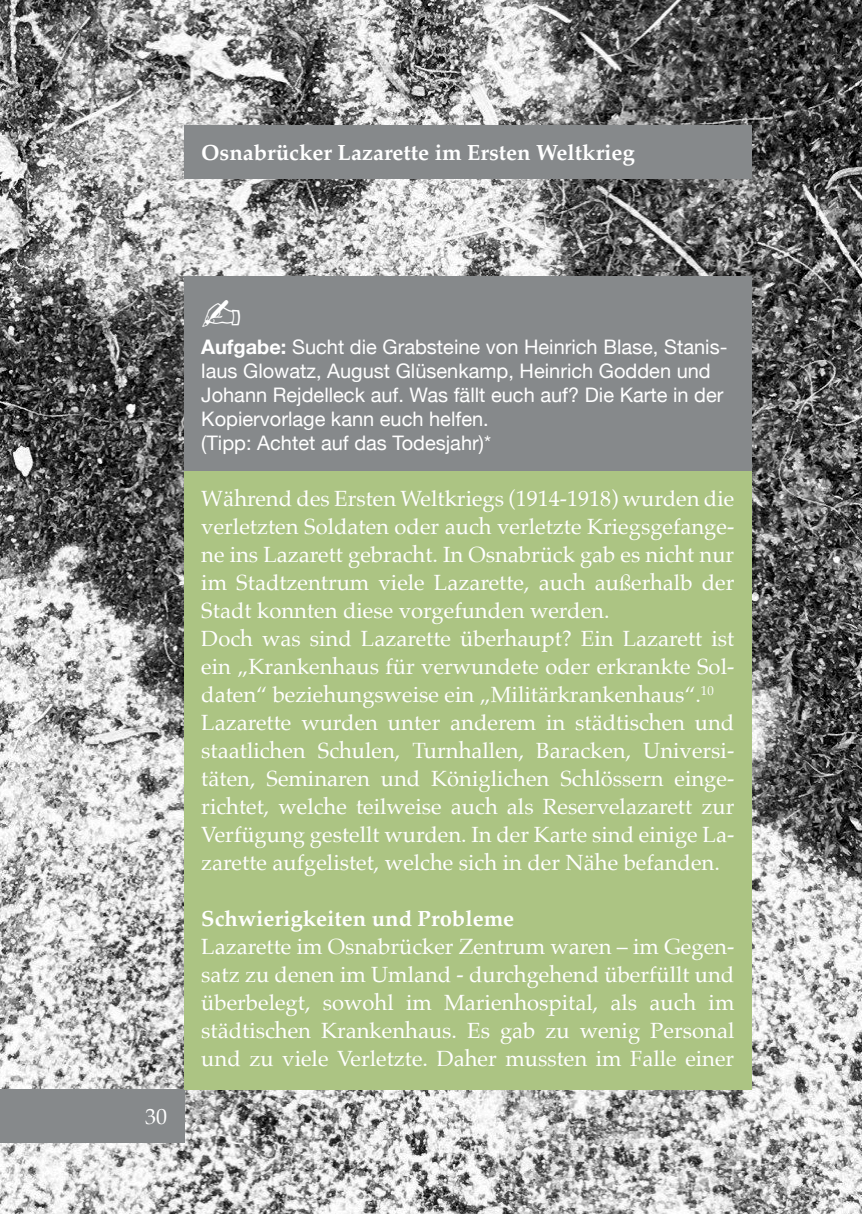
<style>
.page{position:relative;width:862px;height:1214px;background:#fff}
.page>*{position:absolute;margin:0;border:0;box-sizing:border-box;transform-origin:0 0}
.t1{font:22px/28px "Palatino";color:#fff}
.t2{font:700 22px "Palatino";color:#fff}
.t3{font:20px/24px "Helvetica Neue";color:#fff}
.s1{font-weight:700}
</style>
<div class="page">
<img style="left:0;top:0;width:862px;height:1213px">
<div style="left:0;top:1088px;width:184px;height:54px;background:#86898b"></div>
<div style="left:184px;top:471px;width:567px;height:617px;background:#acc483"></div>
<div style="left:184px;top:125px;width:567px;height:54px;background:#86898b"></div>
<div style="left:184px;top:276px;width:567px;height:195px;background:#86898b"></div>
<p class="t2" style="left:201px;top:134px;width:435px">Osnabrücker Lazarette im Ersten Weltkrieg</p>
<p class="t1" style="left:145px;top:1104px;width:23px">30</p>
<p class="t3" style="left:201px;top:336px;width:527px"><span class="s1">Aufgabe:</span> Sucht die Grabsteine von Heinrich Blase, Stanis&shy;laus Glowatz, August Glüsenkamp, Heinrich Godden und Johann Rejdelleck auf. Was fällt euch auf? Die Karte in der Kopiervorlage kann euch helfen.<br>(Tipp: Achtet auf das Todesjahr)*</p>
<p class="t1" style="left:201px;top:486px;width:534px">Während des Ersten Weltkriegs (1914-1918) wurden die verletzten Soldaten oder auch verletzte Kriegsgefange&shy;ne ins Lazarett gebracht. In Osnabrück gab es nicht nur im Stadtzentrum viele Lazarette, auch außerhalb der Stadt konnten diese vorgefunden werden.<br>Doch was sind Lazarette überhaupt? Ein Lazarett ist ein „Krankenhaus für verwundete oder erkrankte Sol&shy;daten“ beziehungsweise ein „Militärkrankenhaus“.<sup>10<br></sup>Lazarette wurden unter anderem in städtischen und staatlichen Schulen, Turnhallen, Baracken, Universi&shy;täten, Seminaren und Königlichen Schlössern einge&shy;richtet, welche teilweise auch als Reservelazarett zur Verfügung gestellt wurden. In der Karte sind einige La&shy;zarette aufgelistet, welche sich in der Nähe befanden.</p>
<p class="t2" style="left:201px;top:899px;width:314px">Schwierigkeiten und Probleme</p>
<p class="t1" style="left:201px;top:934px;width:534px;text-align:justify">Lazarette im Osnabrücker Zentrum waren – im Gegen&shy;satz zu denen im Umland - durchgehend überfüllt und überbelegt, sowohl im Marienhospital, als auch im städtischen Krankenhaus. Es gab zu wenig Personal und zu viele Verletzte. Daher mussten im Falle einer</p>
</div>
